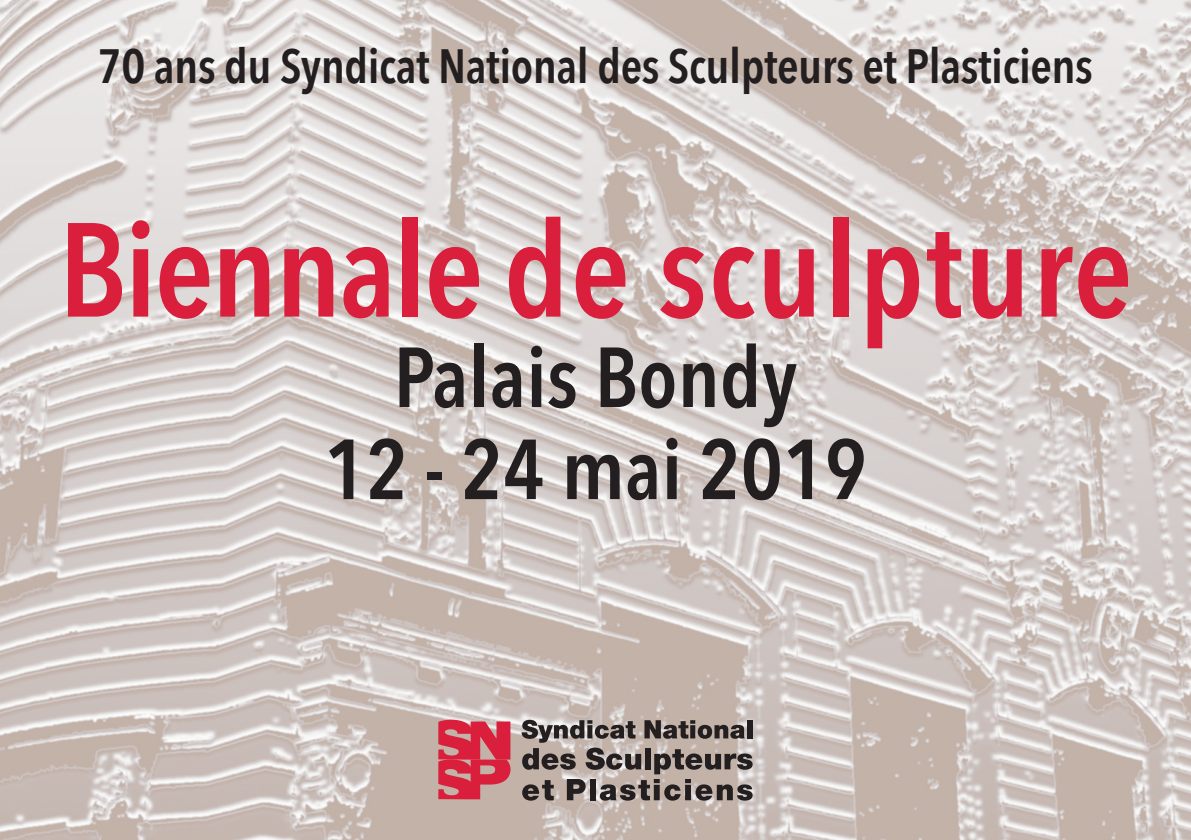
<style>
.page{position:relative;width:1191px;height:840px;background:#fff}
.page>*{position:absolute;margin:0;border:0;box-sizing:border-box;transform-origin:0 0}
.t1{font:600 132px "Avenir Next Condensed";letter-spacing:.005em;color:#da1f3d}
.t2{font:600 84px/92px "Avenir Next Condensed";color:#231f20;text-align:center}
.t3{font:600 48px "Avenir Next Condensed";letter-spacing:-.01em;color:#231f20}
</style>
<div class="page">
<img style="left:0;top:0;width:1191px;height:839px">
<svg style="left:438px;top:719px;width:72px;height:79px;background:#d44a5d"></svg>
<svg style="left:521px;top:719px;width:231px;height:81px;background:#8c817d"></svg>
<p class="t3" style="left:98px;top:25px;width:996px">70 ans du Syndicat National des Sculpteurs et Plasticiens</p>
<h1 class="t1" style="left:59px;top:156px;width:1075px">Biennale de sculpture</h1>
<h2 class="t2" style="left:324px;top:329px;width:544px">Palais Bondy<br>12 - 24 mai 2019</h2>
</div>
